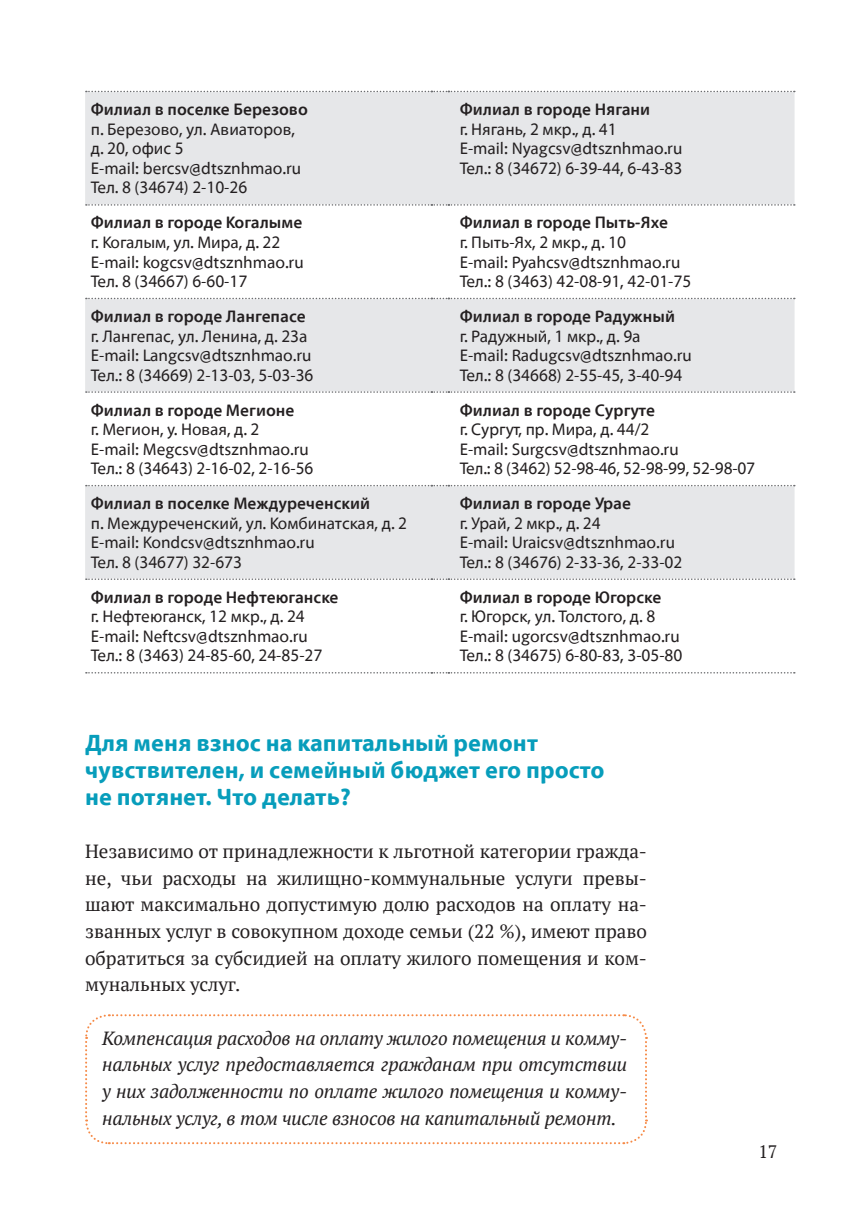
<style>
.page{position:relative;width:857px;height:1225px;background:#fff}
.page>*{position:absolute;margin:0;border:0;box-sizing:border-box;transform-origin:0 0}
.t1{font:24px/26.6px "Rosbank Sans TT Bold";color:#079dbb}
.t2{font:19px/26.6px "PT Serif";color:#231f20;text-align:justify}
.t3{font:italic 19px/26.6px "PT Serif";letter-spacing:-.01em;color:#231f20;text-align:justify}
.t4{font:18px "PT Serif";color:#231f20}
.t5{font:17px/19.6px "Rosbank Sans TT Regular";color:#231f20}
.t6{font:17px "Rosbank Sans TT Semibold";color:#231f20}
</style>
<div class="page">
<svg style="left:85px;top:91px;width:709px;height:488px;fill:#e6e7e9"></svg>
<svg style="left:86px;top:91px;width:708px;height:1px"></svg>
<svg style="left:86px;top:204px;width:708px;height:2px"></svg>
<svg style="left:86px;top:298px;width:708px;height:1px"></svg>
<svg style="left:86px;top:391px;width:708px;height:2px"></svg>
<svg style="left:86px;top:485px;width:708px;height:1px"></svg>
<svg style="left:86px;top:578px;width:708px;height:2px"></svg>
<svg style="left:86px;top:672px;width:708px;height:1px"></svg>
<svg style="left:85px;top:1014px;width:562px;height:131px"></svg>
<p class="t6" style="left:91px;top:101px;width:218px">Филиал в поселке Березово</p>
<p class="t5" style="left:91px;top:120px;width:212px">п. Березово, ул. Авиаторов, д. 20, офис 5<br>E-mail: bercsv@dtsznhmao.ru тел. 8 (34674) 2-10-26</p>
<p class="t6" style="left:91px;top:214px;width:213px">Филиал в городе Когалыме</p>
<p class="t5" style="left:91px;top:233px;width:214px">г. Когалым, ул. Мира, д. 22<br>E-mail: kogcsv@dtsznhmao.ru тел. 8 (34667) 6-60-17</p>
<p class="t6" style="left:91px;top:308px;width:216px">Филиал в городе Лангепасе</p>
<p class="t5" style="left:91px;top:327px;width:224px">г. Лангепас, ул. Ленина, д. 23а<br>E-mail: Langcsv@dtsznhmao.ru тел.: 8 (34669) 2-13-03, 5-03-36</p>
<p class="t6" style="left:91px;top:401px;width:205px">Филиал в городе Мегионе</p>
<p class="t5" style="left:91px;top:420px;width:224px">г. Мегион, у. Новая, д. 2<br>E-mail: Megcsv@dtsznhmao.ru тел.: 8 (34643) 2-16-02, 2-16-56</p>
<p class="t6" style="left:91px;top:495px;width:281px">Филиал в поселке Междуреченский</p>
<p class="t5" style="left:91px;top:514px;width:318px">п. Междуреченский, ул. Комбинатская, д. 2<br>E-mail: Kondcsv@dtsznhmao.ru<br>тел. 8 (34677) 32-673</p>
<p class="t6" style="left:91px;top:588px;width:249px">Филиал в городе Нефтеюганске</p>
<p class="t5" style="left:91px;top:607px;width:233px">г. Нефтеюганск, 12 мкр., д. 24<br>Е-mail: Neftcsv@dtsznhmao.ru тел.: 8 (3463) 24-85-60, 24-85-27</p>
<p class="t6" style="left:459px;top:101px;width:192px">Филиал в городе Нягани</p>
<p class="t5" style="left:459px;top:120px;width:224px">г. Нягань, 2 мкр., д. 41<br>Е-mail: Nyagcsv@dtsznhmao.ru тел.: 8 (34672) 6-39-44, 6-43-83</p>
<p class="t6" style="left:459px;top:214px;width:210px">Филиал в городе Пыть-Яхе</p>
<p class="t5" style="left:459px;top:233px;width:233px">г. Пыть-Ях, 2 мкр., д. 10<br>Е-mail: Pyahcsv@dtsznhmao.ru тел.: 8 (3463) 42-08-91, 42-01-75</p>
<p class="t6" style="left:459px;top:308px;width:217px">Филиал в городе Радужный</p>
<p class="t5" style="left:459px;top:327px;width:234px">г. Радужный, 1 мкр., д. 9а<br>Е-mail: Radugcsv@dtsznhmao.ru тел.: 8 (34668) 2-55-45, 3-40-94</p>
<p class="t6" style="left:459px;top:401px;width:197px">Филиал в городе Сургуте</p>
<p class="t5" style="left:459px;top:420px;width:297px">г. Сургут, пр. Мира, д. 44/2<br>Е-mail: Surgcsv@dtsznhmao.ru<br>тел.: 8 (3462) 52-98-46, 52-98-99, 52-98-07</p>
<p class="t6" style="left:459px;top:495px;width:173px">Филиал в городе Урае</p>
<p class="t5" style="left:459px;top:514px;width:224px">г. Урай, 2 мкр., д. 24<br>Е-mail: Uraicsv@dtsznhmao.ru тел.: 8 (34676) 2-33-36, 2-33-02</p>
<p class="t6" style="left:459px;top:588px;width:203px">Филиал в городе Югорске</p>
<p class="t5" style="left:459px;top:607px;width:224px">г. Югорск, ул. Толстого, д. 8<br>E-mail: ugorcsv@dtsznhmao.ru тел.: 8 (34675) 6-80-83, 3-05-80</p>
<h1 class="t1" style="left:85px;top:731px;width:520px">Для меня взнос на капитальный ремонт чувствителен, и семейный бюджет его просто не потянет. Что делать?</h1>
<p class="t2" style="left:85px;top:838px;width:563px">Независимо от принадлежности к льготной категории гражда&shy;не, чьи расходы на жилищно-коммунальные услуги превы&shy;шают максимально допустимую долю расходов на оплату на&shy;званных услуг в совокупном доходе семьи (22 %), имеют право обратиться за субсидией на оплату жилого помещения и ком&shy;мунальных услуг.</p>
<p class="t3" style="left:102px;top:1024px;width:526px">Компенсация расходов на оплату жилого помещения и комму&shy;нальных услуг предоставляется гражданам при отсутствии у них задолженности по оплате жилого помещения и комму&shy;нальных услуг, в том числе взносов на капитальный ремонт.</p>
<p class="t4" style="left:758px;top:1140px;width:21px">17</p>
</div>
